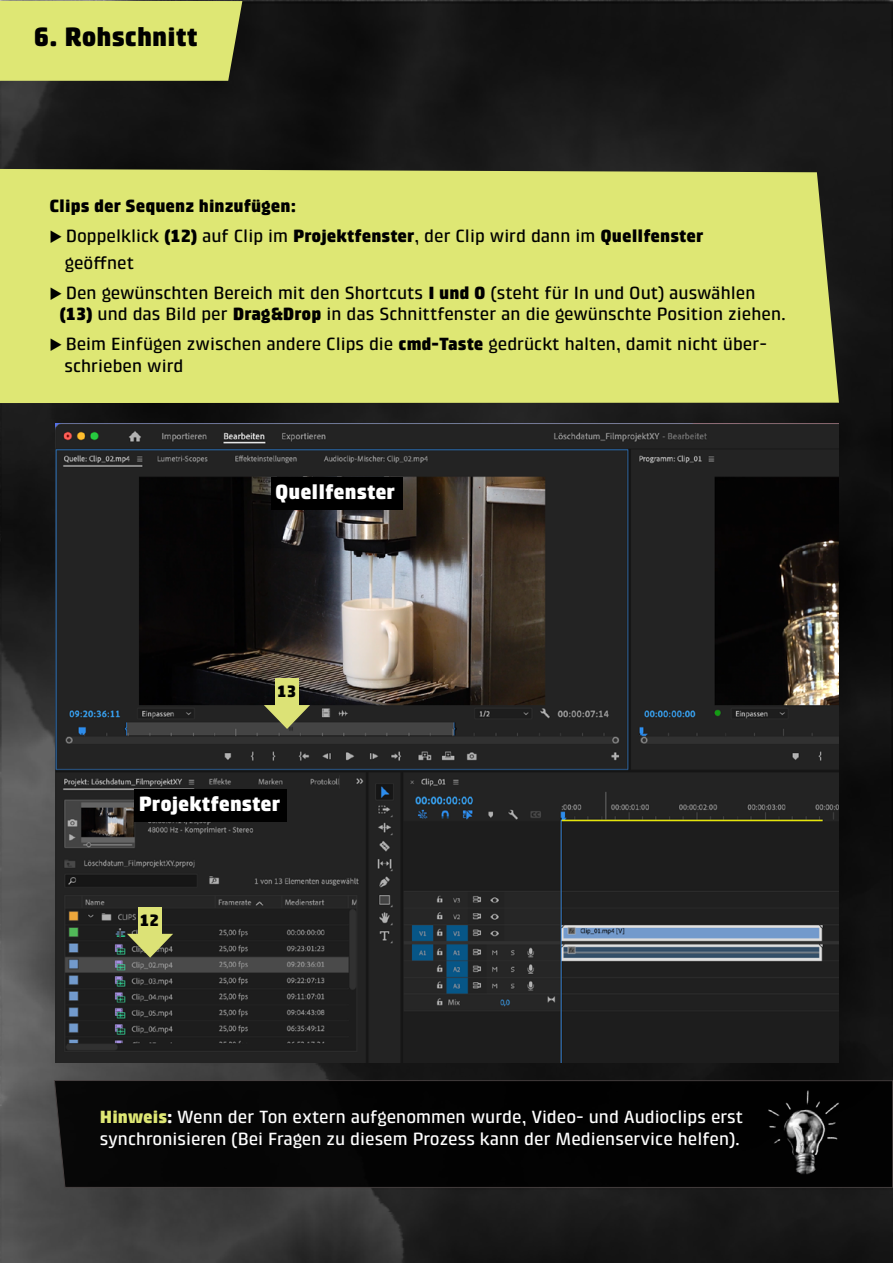
<style>
.page{position:relative;width:893px;height:1263px;background:#fff}
.page>*{position:absolute;margin:0;border:0;box-sizing:border-box;transform-origin:0 0}
.t1{font:900 27px "Klint Std";color:#000}
.t2{font:900 21px "Klint Std";color:#fff}
.t3{font:500 18px/21.6px "Klint Std";color:#000}
.t4{font:500 18px/21.6px "Klint Std";color:#fff}
.t5{font:900 18px "Klint Std";color:#000}
.t6{font:900 16.8px "Klint Std";color:#000}
.s1{font-weight:900}
.s2{font-weight:900;color:#dee774}
</style>
<div class="page">
<img style="left:0;top:0;width:893px;height:1263px">
<div style="left:0;top:1px;width:242px;height:80px;background:#dee774"></div>
<div style="left:0;top:169px;width:839px;height:234px;background:#dee774"></div>
<div style="left:54px;top:1080px;width:839px;height:108px;background:#030303"></div>
<img style="left:55px;top:424px;width:784px;height:638px">
<div style="left:138px;top:907px;width:24px;height:27px;background:#dce276"></div>
<svg style="left:127px;top:934px;width:46px;height:24px"></svg>
<div style="left:275px;top:678px;width:24px;height:27px;background:#dce276"></div>
<svg style="left:264px;top:705px;width:46px;height:24px"></svg>
<div style="left:135px;top:789px;width:152px;height:32px;background:#000"></div>
<div style="left:271px;top:477px;width:131px;height:32px;background:#000"></div>
<img style="left:759px;top:1089px;width:89px;height:90px">
<h1 class="t1" style="left:34px;top:22px;width:166px">6. Rohschnitt</h1>
<p class="t5" style="left:50px;top:195px;width:248px">Clips der Sequenz hinzufügen:</p>
<p class="t3" style="left:65px;top:222px;width:640px;line-height:27px;text-indent:-15px">◆ Doppelklick <span class="s1">(12)</span> auf Clip im <span class="s1">Projektfenster</span>, der Clip wird dann im <span class="s1">Quellfenster </span>geöffnet</p>
<p class="t3" style="left:60px;top:282px;width:728px;text-indent:-10px">◆ Den gewünschten Bereich mit den Shortcuts <span class="s1">I und O</span> (steht für In und Out) auswählen <span class="s1">(13)</span> und das Bild per <span class="s1">Drag&amp;Drop</span> in das Schnittfenster an die gewünschte Position ziehen.</p>
<p class="t3" style="left:64px;top:333px;width:704px;text-indent:-15px">◆ Beim Einfügen zwischen andere Clips die <span class="s1">cmd-Taste</span> gedrückt halten, damit nicht über&shy;schrieben wird</p>
<p class="t2" style="left:275px;top:479px;width:121px">Quellfenster</p>
<p class="t6" style="left:277px;top:682px;width:21px">13</p>
<p class="t2" style="left:139px;top:792px;width:143px">Projektfenster</p>
<p class="t6" style="left:140px;top:911px;width:21px">12</p>
<p class="t4" style="left:100px;top:1106px;width:645px"><span class="s2">Hinweis</span><span class="s1">:</span> Wenn der Ton extern aufgenommen wurde, Video- und Audioclips erst synchronisieren (Bei Fragen zu diesem Prozess kann der Medienservice helfen).</p>
</div>
